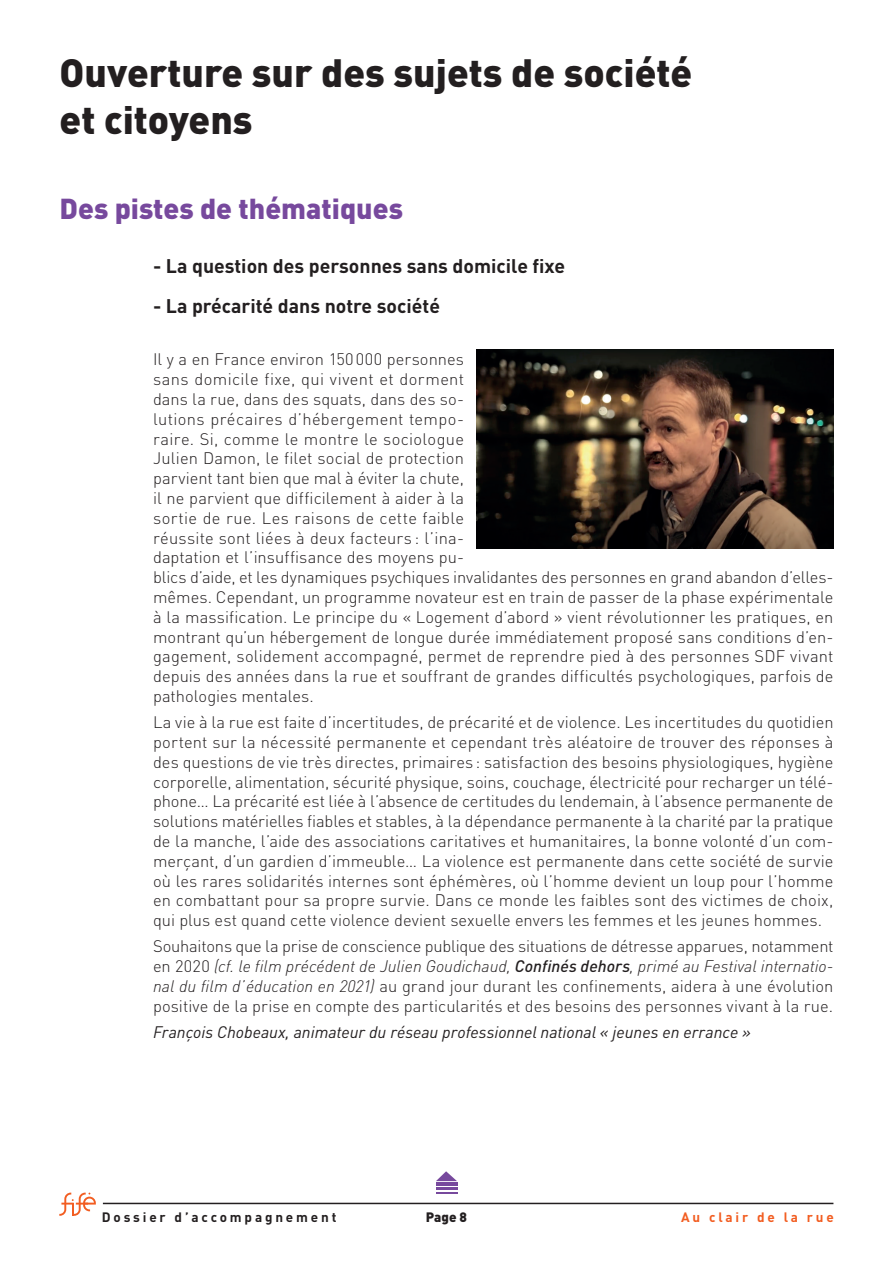
<style>
.page{position:relative;width:893px;height:1263px;background:#fff}
.page>*{position:absolute;margin:0;border:0;box-sizing:border-box;transform-origin:0 0}
.t1{font:900 39px/46.8px "DIN Pro";color:#231f20}
.t2{font:900 28.5px "DIN Pro";color:#77499d}
.t3{font:700 19.5px "DIN Pro";color:#231f20}
.t4{font:300 16.5px/19.8px "DIN Pro";letter-spacing:.005em;color:#231f20;text-align:justify}
.t5{font:italic 16.5px "DIN Pro";color:#231f20}
.t6{font:700 13.5px "DIN Pro";letter-spacing:.21em;color:#231f20}
.t7{font:700 13.5px "DIN Pro";letter-spacing:.21em;color:#f25d21}
.t8{font:900 13.5px "DIN Pro";color:#231f20}
.s1{font-style:italic}
.s2{font-weight:500;font-style:italic}
</style>
<div class="page">
<hr style="left:103px;top:1203px;width:730px;height:1px;background:#231f20">
<svg style="left:59px;top:1192px;width:37px;height:24px"></svg>
<hr style="left:436px;top:1191px;width:21px;height:2px;background:#77499d">
<hr style="left:436px;top:1187px;width:21px;height:3px;background:#77499d">
<hr style="left:436px;top:1182px;width:21px;height:4px;background:#77499d">
<svg style="left:436px;top:1171px;width:21px;height:10px"></svg>
<img style="left:477px;top:349px;width:356px;height:200px">
<h1 class="t1" style="left:60px;top:45px;width:634px">Ouverture sur des sujets de société et citoyens</h1>
<h2 class="t2" style="left:60px;top:185px;width:345px">Des pistes de thématiques</h2>
<p class="t3" style="left:153px;top:249px;width:414px">- La question des personnes sans domicile fixe</p>
<p class="t3" style="left:153px;top:290px;width:288px">- La précarité dans notre société</p>
<p class="t4" style="left:153px;top:348px;width:682px;text-align:left">Il y a en France environ 150000 personnes<br>sans domicile fixe, qui vivent et dorment<br>dans la rue, dans des squats, dans des so-<br>lutions précaires d’hébergement tempo-<br>raire. Si, comme le montre le sociologue<br>Julien Damon, le filet social de protection<br>parvient tant bien que mal à éviter la chute,<br>il ne parvient que difficilement à aider à la<br>sortie de rue. Les raisons de cette faible<br>réussite sont liées à deux facteurs : l’ina-<br>daptation et l’insuffisance des moyens pu-<br>blics d’aide, et les dynamiques psychiques invalidantes des personnes en grand abandon d’elles&shy;mêmes. Cependant, un programme novateur est en train de passer de la phase expérimentale à la massification. Le principe du « Logement d’abord » vient révolutionner les pratiques, en montrant qu’un hébergement de longue durée immédiatement proposé sans conditions d’en&shy;gagement, solidement accompagné, permet de reprendre pied à des personnes SDF vivant depuis des années dans la rue et souffrant de grandes difficultés psychologiques, parfois de pathologies mentales.</p>
<p class="t4" style="left:153px;top:711px;width:682px">La vie à la rue est faite d’incertitudes, de précarité et de violence. Les incertitudes du quotidien portent sur la nécessité permanente et cependant très aléatoire de trouver des réponses à des questions de vie très directes, primaires : satisfaction des besoins physiologiques, hygiène corporelle, alimentation, sécurité physique, soins, couchage, électricité pour recharger un télé&shy;phone… La précarité est liée à l’absence de certitudes du lendemain, à l’absence permanente de solutions matérielles fiables et stables, à la dépendance permanente à la charité par la pratique de la manche, l’aide des associations caritatives et humanitaires, la bonne volonté d’un com&shy;merçant, d’un gardien d’immeuble… La violence est permanente dans cette société de survie où les rares solidarités internes sont éphémères, où l’homme devient un loup pour l’homme en combattant pour sa propre survie. Dans ce monde les faibles sont des victimes de choix, qui plus est quand cette violence devient sexuelle envers les femmes et les jeunes hommes.</p>
<p class="t4" style="left:153px;top:935px;width:682px">Souhaitons que la prise de conscience publique des situations de détresse apparues, notamment en 2020 <span class="s1">(cf. le film précédent de Julien Goudichaud,</span> <span class="s2">Confinés dehors</span><span class="s1">, primé au Festival internatio&shy;nal du film d’éducation en 2021)</span> au grand jour durant les confinements, aidera à une évolution positive de la prise en compte des particularités et des besoins des personnes vivant à la rue.</p>
<p class="t5" style="left:153px;top:1019px;width:599px">François Chobeaux, animateur du réseau professionnel national « jeunes en errance »</p>
<p class="t6" style="left:102px;top:1206px;width:236px">Dossier d’accompagnement</p>
<p class="t8" style="left:426px;top:1205px;width:43px">Page 8</p>
<p class="t7" style="left:681px;top:1206px;width:154px">Au clair de la rue</p>
</div>
